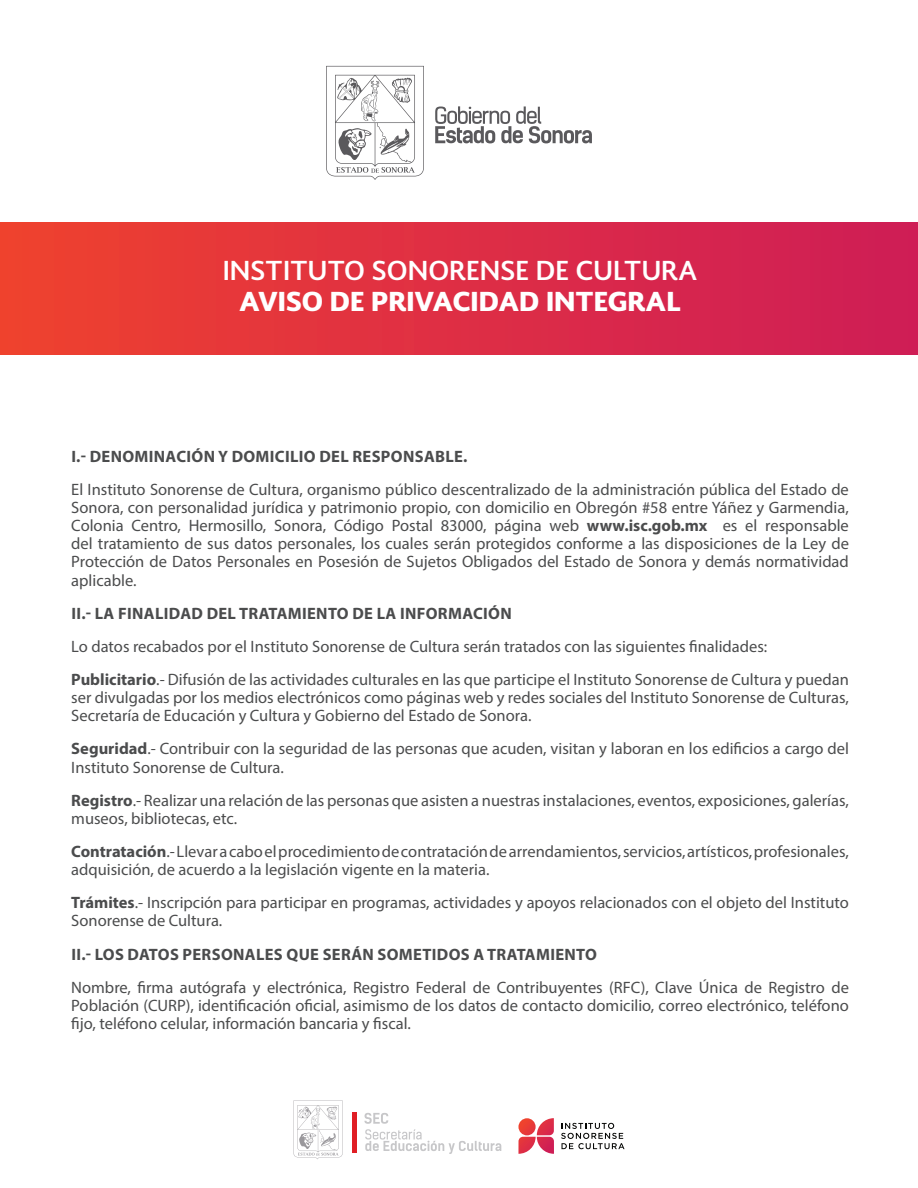
<style>
.page{position:relative;width:918px;height:1188px;background:#fff}
.page>*{position:absolute;margin:0;border:0;box-sizing:border-box;transform-origin:0 0}
.t1{font:700 25.5px "Soberana Sans";color:#fff}
.t2{font:900 25.5px "Soberana Sans";color:#fff}
.t3{font:16.5px/18.1px "Myriad Pro";color:#4b4c4d}
.t4{font:700 16.5px "Myriad Pro";letter-spacing:.02em;color:#4b4c4d}
.s1{font-weight:700}
</style>
<div class="page">
<svg style="left:293px;top:1101px;width:50px;height:58px"></svg>
<hr style="left:353px;top:1112px;width:4px;height:21px;background:#e01e25">
<hr style="left:353px;top:1133px;width:4px;height:20px;background:#e01e25">
<svg style="left:364px;top:1113px;width:137px;height:41px"></svg>
<svg style="left:561px;top:1123px;width:64px;height:26px"></svg>
<svg style="left:518px;top:1118px;width:36px;height:36px"></svg>
<div style="left:0;top:222px;width:918px;height:132px;background:linear-gradient(to right,#ef412f,#ce1c58)"></div>
<svg style="left:326px;top:66px;width:98px;height:114px"></svg>
<svg style="left:435px;top:106px;width:157px;height:38px"></svg>
<h1 class="t1" style="left:223px;top:253px;width:476px">INSTITUTO SONORENSE DE CULTURA</h1>
<h1 class="t2" style="left:239px;top:283px;width:443px">AVISO DE PRIVACIDAD INTEGRAL</h1>
<p class="t4" style="left:71px;top:445px;width:397px">I.- DENOMINACIÓN Y DOMICILIO DEL RESPONSABLE.</p>
<p class="t3" style="left:71px;top:480px;width:779px;text-align:justify">El Instituto Sonorense de Cultura, organismo público descentralizado de la administración pública del Estado de Sonora, con personalidad jurídica y patrimonio propio, con domicilio en Obregón #58 entre Yáñez y Garmendia, Colonia Centro, Hermosillo, Sonora, Código Postal 83000, página web <span class="s1">www.isc.gob.mx</span> es el responsable del tratamiento de sus datos personales, los cuales serán protegidos conforme a las disposiciones de la Ley de Protección de Datos Personales en Posesión de Sujetos Obligados del Estado de Sonora y demás normatividad aplicable.</p>
<p class="t4" style="left:71px;top:602px;width:442px">II.- LA FINALIDAD DEL TRATAMIENTO DE LA INFORMACIÓN</p>
<p class="t3" style="left:71px;top:629px;width:779px;line-height:33.2px">Lo datos recabados por el Instituto Sonorense de Cultura serán tratados con las siguientes finalidades:<br><span class="s1">Publicitario</span>.- Difusión de las actividades culturales en las que participe el Instituto Sonorense de Cultura y puedan</p>
<p class="t3" style="left:71px;top:688px;width:779px">ser divulgadas por los medios electrónicos como páginas web y redes sociales del Instituto Sonorense de Culturas,<br>Secretaría de Educación y Cultura y Gobierno del Estado de Sonora.</p>
<p class="t3" style="left:71px;top:740px;width:779px"><span class="s1">Seguridad</span>.- Contribuir con la seguridad de las personas que acuden, visitan y laboran en los edificios a cargo del<br>Instituto Sonorense de Cultura.</p>
<p class="t3" style="left:71px;top:791px;width:779px"><span class="s1">Registro</span>.- Realizar una relación de las personas que asisten a nuestras instalaciones, eventos, exposiciones, galerías, museos, bibliotecas, etc.</p>
<p class="t3" style="left:71px;top:842px;width:779px"><span class="s1">Contratación</span>.- Llevar a cabo el procedimiento de contratación de arrendamientos, servicios, artísticos, profesionales, adquisición, de acuerdo a la legislación vigente en la materia.</p>
<p class="t3" style="left:71px;top:893px;width:779px"><span class="s1">Trámites</span>.- Inscripción para participar en programas, actividades y apoyos relacionados con el objeto del Instituto<br>Sonorense de Cultura.</p>
<p class="t4" style="left:71px;top:943px;width:527px">II.- LOS DATOS PERSONALES QUE SERÁN SOMETIDOS A TRATAMIENTO</p>
<p class="t3" style="left:71px;top:978px;width:779px;text-align:justify">Nombre, firma autógrafa y electrónica, Registro Federal de Contribuyentes (RFC), Clave Única de Registro de Población (CURP), identificación oficial, asimismo de los datos de contacto domicilio, correo electrónico, teléfono fijo, teléfono celular, información bancaria y fiscal.</p>
</div>
